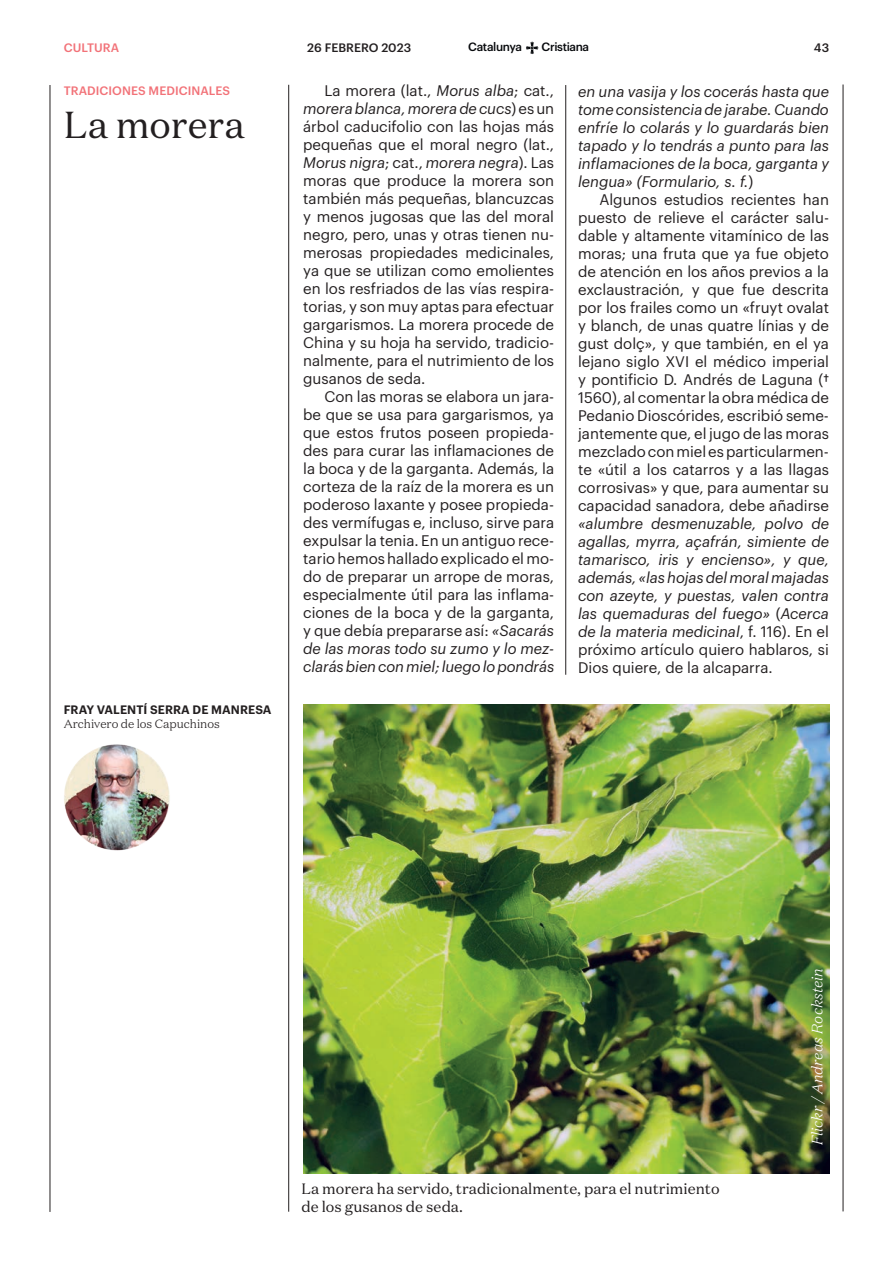
<style>
.page{position:relative;width:893px;height:1263px;background:#fff}
.page>*{position:absolute;margin:0;border:0;box-sizing:border-box;transform-origin:0 0}
.t1{font:37.5px "Domaine Text";color:#231f20}
.t2{font:15px/18px "Graphik";color:#231f20;text-align:justify}
.t3{font:italic 15px/18px "Graphik";color:#231f20;text-align:justify}
.t4{font:15px/18px "Domaine Text";color:#231f20}
.t5{font:italic 300 15px "Domaine Text";color:#fff}
.t6{font:500 12px "Graphik";letter-spacing:.005em;color:#f27278}
.t7{font:600 12px "Graphik";letter-spacing:.005em;color:#231f20}
.t8{font:300 12px "Domaine Text";color:#231f20}
.t9{font:500 12px "Graphik";color:#231f20}
.t10{font:500 11.85px "Graphik";letter-spacing:-.03em;color:#07090c}
.s1{font-style:italic}
.s2{font-style:normal}
</style>
<div class="page">
<svg style="left:526px;top:42px;width:12px;height:12px"></svg>
<hr style="left:843px;top:85px;width:1px;height:1126px;background:#231f20">
<hr style="left:50px;top:85px;width:1px;height:1127px;background:#231f20">
<hr style="left:565px;top:85px;width:1px;height:590px;background:#231f20">
<hr style="left:288px;top:85px;width:1px;height:1127px;background:#231f20">
<img style="left:303px;top:704px;width:527px;height:469px">
<img style="left:64px;top:744px;width:106px;height:106px;border-radius:53px">
<p class="t6" style="left:64px;top:39px;width:57px">CULTURA</p>
<p class="t9" style="left:307px;top:38px;width:105px">26 FEBRERO 2023</p>
<p class="t10" style="left:468px;top:38px;width:55px">Catalunya</p>
<p class="t10" style="left:542px;top:38px;width:49px">Cristiana</p>
<p class="t9" style="left:814px;top:38px;width:17px">43</p>
<p class="t6" style="left:64px;top:82px;width:168px">TRADICIONES MEDICINALES</p>
<h1 class="t1" style="left:64px;top:101px;width:182px">La morera</h1>
<p class="t7" style="left:64px;top:700px;width:209px">FRAY VALENTÍ SERRA DE MANRESA</p>
<p class="t8" style="left:64px;top:716px;width:158px">Archivero de los Capuchinos</p>
<p class="t2" style="left:303px;top:81px;width:252px;text-indent:21px">La morera (lat., <span class="s1">Morus alba</span>; cat., <span class="s1">morera blanca, morera de cucs</span>) es un árbol caducifolio con las hojas más pequeñas que el moral negro (lat., <span class="s1">Morus nigra</span>; cat., <span class="s1">morera negra</span>). Las moras que produce la morera son también más pequeñas, blancuzcas y menos jugosas que las del moral negro, pero, unas y otras tienen nu&shy;merosas propiedades medicinales, ya que se utilizan como emolientes en los resfriados de las vías respira&shy;torias, y son muy aptas para efectuar gargarismos. La morera procede de China y su hoja ha servido, tradicio&shy;nalmente, para el nutrimiento de los gusanos de seda.</p>
<p class="t2" style="left:303px;top:387px;width:252px;text-indent:21px">Con las moras se elabora un jara&shy;be que se usa para gargarismos, ya que estos frutos poseen propieda&shy;des para curar las inflamaciones de la boca y de la garganta. Además, la corteza de la raíz de la morera es un poderoso laxante y posee propieda&shy;des vermífugas e, incluso, sirve para expulsar la tenia. En un antiguo rece&shy;tario hemos hallado explicado el mo&shy;do de preparar un arrope de moras, especialmente útil para las inflama&shy;ciones de la boca y de la garganta, y que debía prepararse así: <span class="s1">«Sacarás de las moras todo su zumo y lo mez&shy;clarás bien con miel; luego lo pondrás</span></p>
<p class="t3" style="left:578px;top:81px;width:252px">en una vasija y los cocerás hasta que tome consistencia de jarabe. Cuando enfríe lo colarás y lo guardarás bien tapado y lo tendrás a punto para las inflamaciones de la boca, garganta y lengua» (Formulario, s. f.<span class="s2">)</span></p>
<p class="t2" style="left:578px;top:189px;width:252px;text-indent:21px">Algunos estudios recientes han puesto de relieve el carácter salu&shy;dable y altamente vitamínico de las moras; una fruta que ya fue objeto de atención en los años previos a la exclaustración, y que fue descrita por los frailes como un «fruyt ovalat y blanch, de unas quatre línias y de gust dolç», y que también, en el ya lejano siglo XVI el médico imperial y pontificio D. Andrés de Laguna († 1560), al comentar la obra médica de Pedanio Dioscórides, escribió seme&shy;jantemente que, el jugo de las moras mezclado con miel es particularmen&shy;te «útil a los catarros y a las llagas corrosivas» y que, para aumentar su capacidad sanadora, debe añadirse</p>
<p class="t3" style="left:578px;top:513px;width:252px">«alumbre desmenuzable, polvo de agallas, myrra, açafrán, simiente de tamarisco, iris y encienso», y que, además, «las hojas del moral majadas con azeyte, y puestas, valen contra las quemaduras del fuego» <span class="s2">(</span>Acerca de la materia medicinal<span class="s2">, f. 116). En el próximo artículo quiero hablaros, si Dios quiere, de la alcaparra.</span></p>
<p class="t4" style="left:301px;top:1179px;width:420px">La morera ha servido, tradicionalmente, para el nutrimiento de los gusanos de seda.</p>
<p class="t5" style="left:808px;top:1145px;width:178px;rotate:-90deg">Flickr / Andreas Rockstein</p>
</div>
